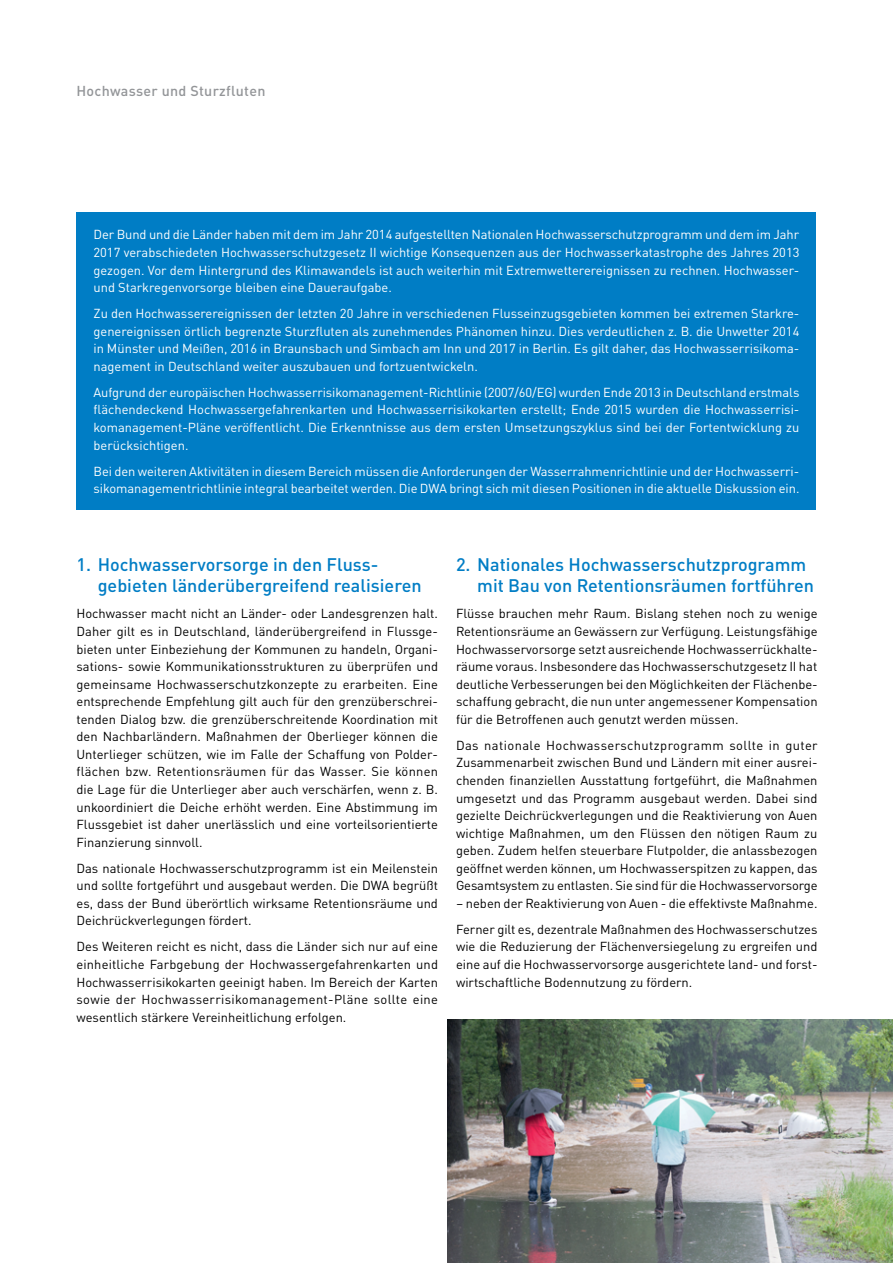
<style>
.page{position:relative;width:893px;height:1263px;background:#fff}
.page>*{position:absolute;margin:0;border:0;box-sizing:border-box;transform-origin:0 0}
.t1{font:500 18px/21.6px "DINOT";color:#007dc5}
.t2{font:500 14.25px "DINOT";letter-spacing:.02em;color:#939598}
.t3{font:12.9px/17.5px "DINOT";color:#000;text-align:justify}
.t4{font:12.9px/17.5px "DINOT";letter-spacing:-.005em;color:#fff;text-align:justify}
</style>
<div class="page">
<img style="left:447px;top:1019px;width:446px;height:244px">
<div style="left:76px;top:213px;width:740px;height:297px;background:#007dc5"></div>
<p class="t2" style="left:77px;top:80px;width:190px">Hochwasser und Sturzfluten</p>
<p class="t4" style="left:94px;top:225px;width:707px">Der Bund und die Länder haben mit dem im Jahr 2014 aufgestellten Nationalen Hochwasserschutzprogramm und dem im Jahr 2017 verabschiedeten Hochwasserschutzgesetz II wichtige Konsequenzen aus der Hochwasserkatastrophe des Jahres 2013 gezogen. Vor dem Hintergrund des Klimawandels ist auch weiterhin mit Extremwetterereignissen zu rechnen. Hochwasser&shy;und Starkregenvorsorge bleiben eine Daueraufgabe.</p>
<p class="t4" style="left:94px;top:304px;width:707px">Zu den Hochwasserereignissen der letzten 20 Jahre in verschiedenen Flusseinzugsgebieten kommen bei extremen Starkre&shy;genereignissen örtlich begrenzte Sturzfluten als zunehmendes Phänomen hinzu. Dies verdeutlichen z. B. die Unwetter 2014 in Münster und Meißen, 2016 in Braunsbach und Simbach am Inn und 2017 in Berlin. Es gilt daher, das Hochwasserrisikoma&shy;nagement in Deutschland weiter auszubauen und fortzuentwickeln.</p>
<p class="t4" style="left:94px;top:383px;width:707px">Aufgrund der europäischen Hochwasserrisikomanagement-Richtlinie (2007/60/EG) wurden Ende 2013 in Deutschland erstmals flächendeckend Hochwassergefahrenkarten und Hochwasserrisikokarten erstellt; Ende 2015 wurden die Hochwasserrisi&shy;komanagement-Pläne veröffentlicht. Die Erkenntnisse aus dem ersten Umsetzungszyklus sind bei der Fortentwicklung zu berücksichtigen.</p>
<p class="t4" style="left:94px;top:461px;width:707px">Bei den weiteren Aktivitäten in diesem Bereich müssen die Anforderungen der Wasserrahmenrichtlinie und der Hochwasserri&shy;sikomanagementrichtlinie integral bearbeitet werden. Die DWA bringt sich mit diesen Positionen in die aktuelle Diskussion ein.</p>
<h1 class="t1" style="left:98px;top:552px;width:325px;text-indent:-21px">1. Hochwasservorsorge in den Fluss&shy;gebieten länderübergreifend realisieren</h1>
<p class="t3" style="left:76px;top:604px;width:363px">Hochwasser macht nicht an Länder- oder Landesgrenzen halt.<br>Daher gilt es in Deutschland, länderübergreifend in Flussge&shy;bieten unter Einbeziehung der Kommunen zu handeln, Organi&shy;sations- sowie Kommunikationsstrukturen zu überprüfen und gemeinsame Hochwasserschutzkonzepte zu erarbeiten. Eine entsprechende Empfehlung gilt auch für den grenzüberschrei&shy;tenden Dialog bzw. die grenzüberschreitende Koordination mit den Nachbarländern. Maßnahmen der Oberlieger können die Unterlieger schützen, wie im Falle der Schaffung von Polder&shy;flächen bzw. Retentionsräumen für das Wasser. Sie können die Lage für die Unterlieger aber auch verschärfen, wenn z. B. unkoordiniert die Deiche erhöht werden. Eine Abstimmung im Flussgebiet ist daher unerlässlich und eine vorteilsorientierte Finanzierung sinnvoll.</p>
<p class="t3" style="left:76px;top:858px;width:363px">Das nationale Hochwasserschutzprogramm ist ein Meilenstein und sollte fortgeführt und ausgebaut werden. Die DWA begrüßt es, dass der Bund überörtlich wirksame Retentionsräume und Deichrückverlegungen fördert.</p>
<p class="t3" style="left:76px;top:937px;width:363px">Des Weiteren reicht es nicht, dass die Länder sich nur auf eine einheitliche Farbgebung der Hochwassergefahrenkarten und Hochwasserrisikokarten geeinigt haben. Im Bereich der Karten sowie der Hochwasserrisikomanagement-Pläne sollte eine wesentlich stärkere Vereinheitlichung erfolgen.</p>
<h1 class="t1" style="left:477px;top:552px;width:338px;text-indent:-21px">2. Nationales Hochwasserschutzprogramm mit Bau von Retentionsräumen fortführen</h1>
<p class="t3" style="left:456px;top:604px;width:363px">Flüsse brauchen mehr Raum. Bislang stehen noch zu wenige Retentionsräume an Gewässern zur Verfügung. Leistungsfähige Hochwasservorsorge setzt ausreichende Hochwasserrückhalte&shy;räume voraus. Insbesondere das Hochwasserschutzgesetz II hat deutliche Verbesserungen bei den Möglichkeiten der Flächenbe&shy;schaffung gebracht, die nun unter angemessener Kompensation für die Betroffenen auch genutzt werden müssen.</p>
<p class="t3" style="left:456px;top:736px;width:363px">Das nationale Hochwasserschutzprogramm sollte in guter Zusammenarbeit zwischen Bund und Ländern mit einer ausrei&shy;chenden finanziellen Ausstattung fortgeführt, die Maßnahmen umgesetzt und das Programm ausgebaut werden. Dabei sind gezielte Deichrückverlegungen und die Reaktivierung von Auen wichtige Maßnahmen, um den Flüssen den nötigen Raum zu geben. Zudem helfen steuerbare Flutpolder, die anlassbezogen geöffnet werden können, um Hochwasserspitzen zu kappen, das Gesamtsystem zu entlasten. Sie sind für die Hochwasservorsorge</p>
<p class="t3" style="left:456px;top:889px;width:363px;line-height:26.1px">– neben der Reaktivierung von Auen - die effektivste Maßnahme.<br>Ferner gilt es, dezentrale Maßnahmen des Hochwasserschutzes</p>
<p class="t3" style="left:456px;top:937px;width:363px">wie die Reduzierung der Flächenversiegelung zu ergreifen und eine auf die Hochwasservorsorge ausgerichtete land- und forst&shy;wirtschaftliche Bodennutzung zu fördern.</p>
</div>
